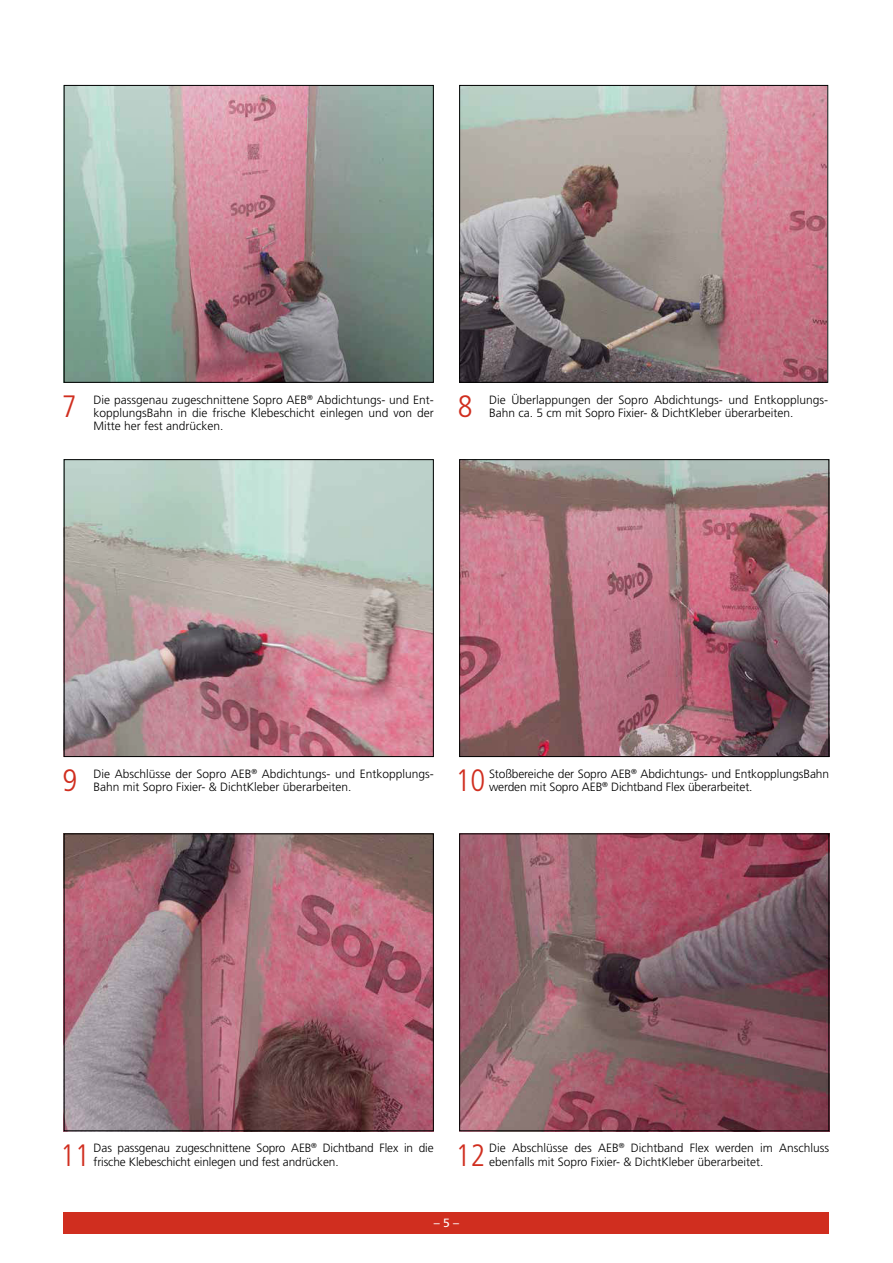
<style>
.page{position:relative;width:893px;height:1263px;background:#fff}
.page>*{position:absolute;margin:0;border:0;box-sizing:border-box;transform-origin:0 0}
.t1{font:300 condensed 30.9px "Frutiger LT";color:#d02e1f}
.t2{font:300 12px/13.2px "Frutiger LT";color:#000}
.t3{font:12px "Frutiger LT";color:#fff}
</style>
<div class="page">
<div style="left:64px;top:1212px;width:765px;height:21px;background:#d02e1f"></div>
<img style="left:66px;top:87px;width:366px;height:294px">
<div style="left:64px;top:85px;width:370px;height:298px;border:1px solid #000"></div>
<img style="left:461px;top:87px;width:365px;height:294px">
<div style="left:459px;top:85px;width:369px;height:298px;border:1px solid #000"></div>
<img style="left:66px;top:461px;width:366px;height:294px">
<div style="left:64px;top:459px;width:370px;height:298px;border:1px solid #000"></div>
<img style="left:461px;top:461px;width:366px;height:294px">
<div style="left:459px;top:459px;width:370px;height:298px;border:1px solid #000"></div>
<img style="left:66px;top:835px;width:366px;height:294px">
<div style="left:64px;top:833px;width:370px;height:298px;border:1px solid #000"></div>
<img style="left:461px;top:835px;width:366px;height:294px">
<div style="left:459px;top:833px;width:370px;height:298px;border:1px solid #000"></div>
<h1 class="t1" style="left:62px;top:389px;width:16px">7</h1>
<p class="t2" style="left:94px;top:393px;width:342px;text-align:justify">Die passgenau zugeschnittene Sopro AEB<sup>®</sup> Abdichtungs- und Ent&shy;kopplungsBahn in die frische Klebeschicht einlegen und von der Mitte her fest andrücken.</p>
<h1 class="t1" style="left:458px;top:389px;width:16px">8</h1>
<p class="t2" style="left:489px;top:393px;width:341px">Die Überlappungen der Sopro Abdichtungs- und Entkopplungs-<br>Bahn ca. 5 cm mit Sopro Fixier- &amp; DichtKleber überarbeiten.</p>
<h1 class="t1" style="left:62px;top:763px;width:16px">9</h1>
<p class="t2" style="left:94px;top:768px;width:342px">Die Abschlüsse der Sopro AEB<sup>®</sup> Abdichtungs- und Entkopplungs-<br>Bahn mit Sopro Fixier- &amp; DichtKleber überarbeiten.</p>
<h1 class="t1" style="left:456px;top:763px;width:31px">10</h1>
<p class="t2" style="left:489px;top:768px;width:342px">Stoßbereiche der Sopro AEB<sup>®</sup> Abdichtungs- und EntkopplungsBahn werden mit Sopro AEB<sup>®</sup> Dichtband Flex überarbeitet.</p>
<h1 class="t1" style="left:60px;top:1137px;width:31px">11</h1>
<p class="t2" style="left:94px;top:1142px;width:342px">Das passgenau zugeschnittene Sopro AEB<sup>®</sup> Dichtband Flex in die frische Klebeschicht einlegen und fest andrücken.</p>
<h1 class="t1" style="left:456px;top:1137px;width:31px">12</h1>
<p class="t2" style="left:489px;top:1142px;width:342px">Die Abschlüsse des AEB<sup>®</sup> Dichtband Flex werden im Anschluss ebenfalls mit Sopro Fixier- &amp; DichtKleber überarbeitet.</p>
<p class="t3" style="left:434px;top:1215px;width:27px">– 5 –</p>
</div>
